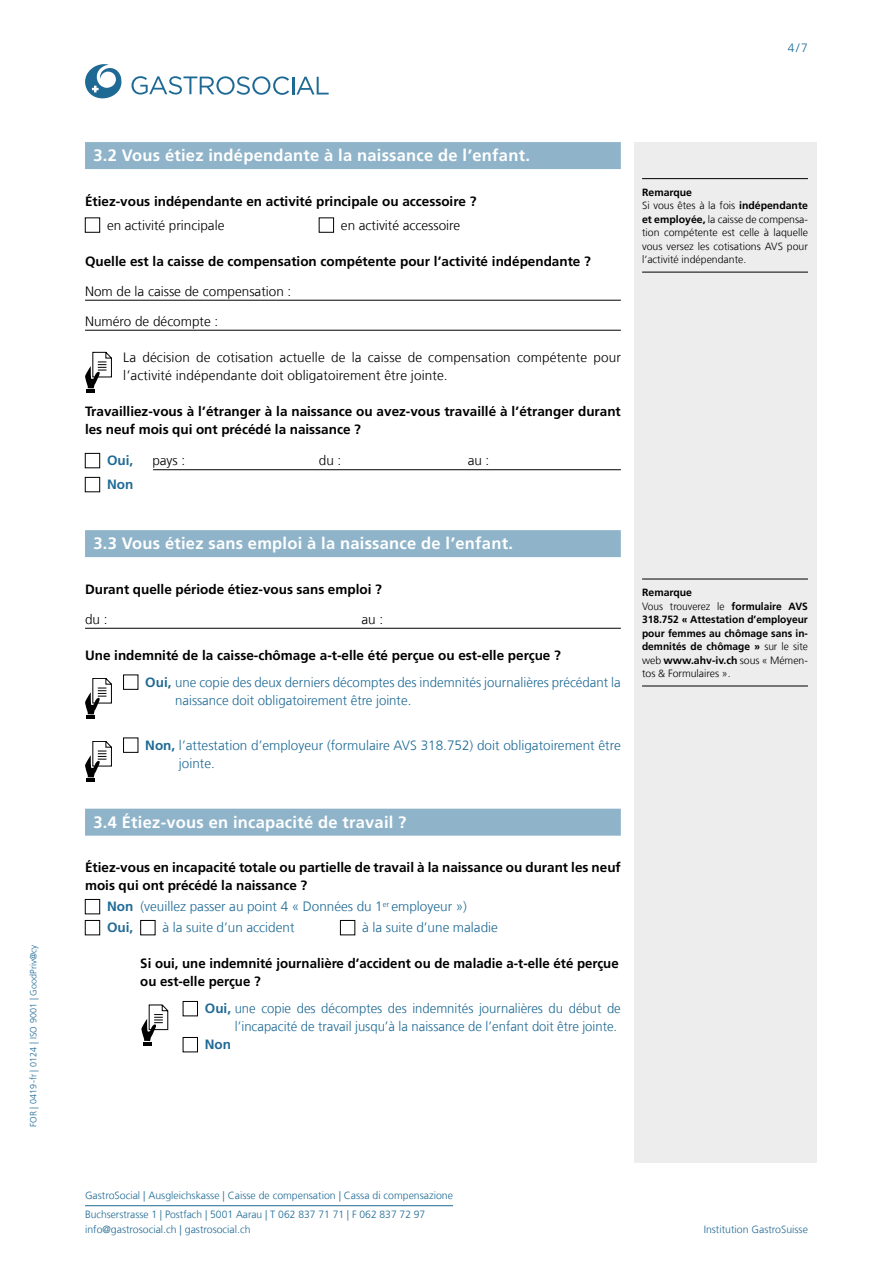
<style>
.page{position:relative;width:893px;height:1263px;background:#fff}
.page>*{position:absolute;margin:0;border:0;box-sizing:border-box;transform-origin:0 0}
.Headline_mit_Balken_50{font:700 16.5px "Frutiger LT Com";letter-spacing:.015em;color:#fff}
.Lauftext{font:700 13.5px/18px "Frutiger LT Com";color:#000}
.Lauftext_Hand_Einzug_9{font:300 13.5px/18px "Frutiger LT Com";color:#1f6a95}
.Untertitel_bold_schwarz_Einzug_links_13{font:700 13.5px/18px "Frutiger LT Com";color:#000}
.Untertitel_bold_schwarz{font:700 13.5px "Frutiger LT Com";color:#000}
.Lauftext_Hand_Einzug_21{font:300 13.5px/18px "Frutiger LT Com";color:#1f6a95;text-align:right}
.Lauftext_Hand_Einzug_9-2{font:300 13.5px/18px "Frutiger LT Com";letter-spacing:.01em;color:#000}
.Lauftext_mit_Kästchen{font:300 13.5px "Frutiger LT Com";color:#1f6a95}
.Lauftext_mit_Linie{font:300 13.5px "Frutiger LT Com";color:#000}
.Lauftext_mit_Kästchen-2{font:300 13.5px "Frutiger LT Com";color:#000}
.Kästchen_mit_Linie_Einzug_13{font:300 13.5px "Frutiger LT Com";color:#000}
.Kästchen_mit_Linie_Einzug_13-2{font:700 13.5px "Frutiger LT Com";color:#1f6a95}
.Lauftext_mit_Kästchen-3{font:700 13.5px "Frutiger LT Com";color:#1f6a95}
.Lauftext_mit_Kästchen_Einzug_13{font:700 13.5px "Frutiger LT Com";color:#1f6a95}
.Lauftext_Hand_Einzug_21-2{font:700 13.5px "Frutiger LT Com";color:#1f6a95}
.t1{font:300 12px "Frutiger LT Com";color:#1f6a95}
.t2{font:300 10.5px/19.2px "Frutiger LT Com";color:#1f6a95}
.Hinweis{font:700 10.5px/13.5px "Frutiger LT Com";color:#000}
.Hinweis-2{font:300 10.5px/13.5px "Frutiger LT Com";color:#000}
.t3{font:300 9px "Frutiger LT Com";letter-spacing:.01em;color:#1f6a95}
.s1{font-weight:700}
.s2{font-weight:300}
</style>
<div class="page">
<svg style="left:131px;top:76px;width:198px;height:19px"></svg>
<svg style="left:85px;top:64px;width:36px;height:34px"></svg>
<hr style="left:85px;top:1205px;width:368px;height:1px;background:#1f6a95">
<div style="left:634px;top:142px;width:182px;height:1020px;background:#ededed"></div>
<div style="left:85px;top:142px;width:536px;height:27px;background:#8fb4ca"></div>
<hr style="left:85px;top:300px;width:536px;height:1px;background:#000">
<hr style="left:85px;top:330px;width:536px;height:1px;background:#000">
<hr style="left:153px;top:469px;width:468px;height:1px;background:#000">
<div style="left:85px;top:530px;width:536px;height:27px;background:#8fb4ca"></div>
<hr style="left:85px;top:628px;width:536px;height:1px;background:#000">
<div style="left:85px;top:809px;width:536px;height:27px;background:#8fb4ca"></div>
<div style="left:85px;top:218px;width:15px;height:14px;border:1px solid #000"></div>
<div style="left:319px;top:218px;width:15px;height:14px;border:1px solid #000"></div>
<div style="left:85px;top:453px;width:15px;height:15px;border:1px solid #000"></div>
<div style="left:85px;top:477px;width:15px;height:15px;border:1px solid #000"></div>
<div style="left:85px;top:899px;width:15px;height:15px;border:1px solid #000"></div>
<div style="left:85px;top:920px;width:15px;height:15px;border:1px solid #000"></div>
<div style="left:140px;top:920px;width:15px;height:15px;border:1px solid #000"></div>
<div style="left:340px;top:920px;width:15px;height:15px;border:1px solid #000"></div>
<div style="left:183px;top:1001px;width:15px;height:15px;border:1px solid #000"></div>
<div style="left:183px;top:1037px;width:15px;height:15px;border:1px solid #000"></div>
<hr style="left:642px;top:178px;width:166px;height:1px;background:#000">
<hr style="left:642px;top:272px;width:166px;height:1px;background:#000">
<svg style="left:85px;top:352px;width:27px;height:41px"></svg>
<hr style="left:642px;top:579px;width:166px;height:1px;background:#000">
<hr style="left:642px;top:686px;width:166px;height:1px;background:#000">
<svg style="left:85px;top:678px;width:27px;height:41px"></svg>
<svg style="left:85px;top:741px;width:27px;height:41px"></svg>
<svg style="left:141px;top:1004px;width:27px;height:41px"></svg>
<p class="t3" style="left:28px;top:1127px;width:184px;rotate:-90deg">FOR | 0419-fr | 0124 | ISO 9001 | GoodPriv@cy</p>
<p class="t1" style="left:788px;top:40px;width:22px">4/7</p>
<p class="Headline_mit_Balken_50" style="left:94px;top:145px;width:438px">3.2 Vous étiez indépendante à la naissance de l’enfant.</p>
<p class="Untertitel_bold_schwarz" style="left:85px;top:193px;width:393px">Étiez-vous indépendante en activité principale ou accessoire ?</p>
<p class="Lauftext_mit_Kästchen-2" style="left:107px;top:217px;width:119px">en activité principale</p>
<p class="Lauftext_mit_Kästchen-2" style="left:341px;top:217px;width:121px">en activité accessoire</p>
<p class="Untertitel_bold_schwarz" style="left:85px;top:253px;width:507px">Quelle est la caisse de compensation compétente pour l’activité indépendante ?</p>
<p class="Lauftext_mit_Linie" style="left:85px;top:283px;width:208px">Nom de la caisse de compensation :</p>
<p class="Lauftext_mit_Linie" style="left:85px;top:313px;width:135px">Numéro de décompte :</p>
<p class="Lauftext_Hand_Einzug_9-2" style="left:123px;top:348px;width:499px">La décision de cotisation actuelle de la caisse de compensation compétente pour l’activité indépendante doit obligatoirement être jointe.</p>
<p class="Lauftext" style="left:85px;top:402px;width:537px">Travailliez-vous à l’étranger à la naissance ou avez-vous travaillé à l’étranger durant les neuf mois qui ont précédé la naissance ?</p>
<p class="Kästchen_mit_Linie_Einzug_13-2" style="left:107px;top:452px;width:28px">Oui,</p>
<p class="Kästchen_mit_Linie_Einzug_13" style="left:152px;top:452px;width:34px">pays :</p>
<p class="Kästchen_mit_Linie_Einzug_13" style="left:319px;top:452px;width:24px">du :</p>
<p class="Kästchen_mit_Linie_Einzug_13" style="left:468px;top:452px;width:23px">au :</p>
<p class="Lauftext_mit_Kästchen_Einzug_13" style="left:107px;top:476px;width:28px">Non</p>
<p class="Headline_mit_Balken_50" style="left:94px;top:533px;width:421px">3.3 Vous étiez sans emploi à la naissance de l’enfant.</p>
<p class="Lauftext" style="left:85px;top:580px;width:298px">Durant quelle période étiez-vous sans emploi ?</p>
<p class="Lauftext_mit_Linie" style="left:85px;top:611px;width:24px">du :</p>
<p class="Lauftext_mit_Linie" style="left:361px;top:611px;width:23px">au :</p>
<p class="Untertitel_bold_schwarz_Einzug_links_13" style="left:85px;top:646px;width:477px">Une indemnité de la caisse-chômage a-t-elle été perçue ou est-elle perçue ?</p>
<p class="Lauftext_Hand_Einzug_9" style="left:175px;top:673px;width:447px;text-indent:-30px"><span class="s1">Oui,</span> une copie des deux derniers décomptes des indemnités journalières précédant la naissance doit obligatoirement être jointe.</p>
<p class="Lauftext_Hand_Einzug_9" style="left:179px;top:736px;width:443px;text-indent:-34px"><span class="s1">Non,</span> l’attestation d’employeur (formulaire AVS 318.752) doit obligatoirement être jointe.</p>
<p class="Headline_mit_Balken_50" style="left:94px;top:812px;width:314px">3.4 Étiez-vous en incapacité de travail ?</p>
<p class="Lauftext" style="left:85px;top:858px;width:537px">Étiez-vous en incapacité totale ou partielle de travail à la naissance ou durant les neuf mois qui ont précédé la naissance ?</p>
<p class="Lauftext_mit_Kästchen" style="left:107px;top:898px;width:361px"><span class="s1">Non</span> (veuillez passer au point 4 « Données du 1<sup>er</sup> employeur »)</p>
<p class="Lauftext_mit_Kästchen-3" style="left:107px;top:919px;width:28px">Oui,</p>
<p class="Lauftext_mit_Kästchen" style="left:162px;top:919px;width:134px">à la suite d’un accident</p>
<p class="Lauftext_mit_Kästchen" style="left:362px;top:919px;width:137px">à la suite d’une maladie</p>
<p class="Untertitel_bold_schwarz_Einzug_links_13" style="left:140px;top:954px;width:480px">Si oui, une indemnité journalière d’accident ou de maladie a-t-elle été perçue ou est-elle perçue ?</p>
<p class="Lauftext_Hand_Einzug_21" style="left:205px;top:999px;width:417px"><span class="s1">Oui,</span> une copie des décomptes des indemnités journalières du début de l’incapacité de travail jusqu’à la naissance de l’enfant doit être jointe.</p>
<p class="Lauftext_Hand_Einzug_21-2" style="left:205px;top:1036px;width:28px">Non</p>
<p class="Hinweis-2" style="left:642px;top:185px;width:167px"><span class="s1">Remarque<br></span>Si vous êtes à la fois <span class="s1">indépendante et employée,</span> la caisse de compensa&shy;tion compétente est celle à laquelle vous versez les cotisations AVS pour l‘activité indépendante.</p>
<p class="Hinweis" style="left:642px;top:586px;width:167px">Remarque<br><span class="s2">Vous trouverez le</span> formulaire AVS<br>318.752 « Attestation d’employeur pour femmes au chômage sans in&shy;demnités de chômage » <span class="s2">sur le site web</span> www.ahv-iv.ch <span class="s2">sous « Mémen&shy;tos &amp; Formulaires ».</span></p>
<p class="t2" style="left:85px;top:1185px;width:369px">GastroSocial | Ausgleichskasse | Caisse de compensation | Cassa di compensazione<br>Buchserstrasse 1 | Postfach | 5001 Aarau | T 062 837 71 71 | F 062 837 72 97</p>
<p class="t2" style="left:85px;top:1220px;width:167px">info@gastrosocial.ch | gastrosocial.ch</p>
<p class="t2" style="left:704px;top:1220px;width:106px">Institution GastroSuisse</p>
</div>
